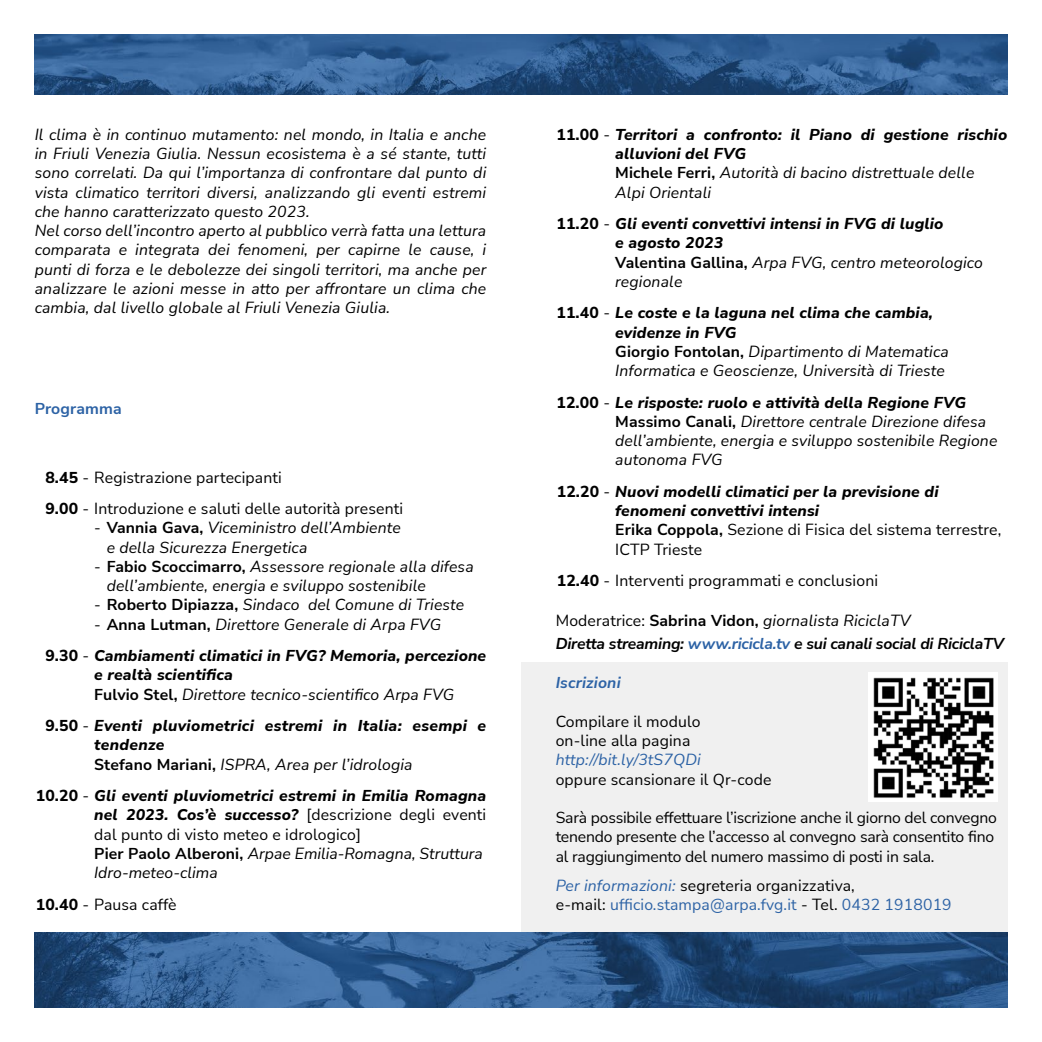
<style>
.page{position:relative;width:1042px;height:1042px;background:#fff}
.page>*{position:absolute;margin:0;border:0;box-sizing:border-box;transform-origin:0 0}
.t1{font:italic 15.75px/19.2px "Nunito Sans";letter-spacing:.01em;color:#000}
.t2{font:italic 800 15.75px/19.2px "Nunito Sans";letter-spacing:.01em;color:#000}
.t3{font:15.75px/19.2px "Nunito Sans";color:#000}
.t4{font:italic 700 15.75px/22.4px "Nunito Sans";letter-spacing:-.015em;color:#000}
.t5{font:15.75px/19.2px "Nunito Sans";letter-spacing:.01em;color:#2c62a5}
.t6{font:italic 15.75px "Nunito Sans";letter-spacing:.01em;color:#2c62a5}
.t7{font:italic 700 15.75px "Nunito Sans";letter-spacing:.01em;color:#2c62a5}
.t8{font:700 15.75px "Nunito Sans";letter-spacing:.01em;color:#2c62a5}
.s1{font-weight:800}
.s2{font-style:normal}
.s3{font-weight:700;font-style:normal}
.s4{font-weight:400;font-style:normal}
.s5{font-weight:400}
.s6{font-weight:800;font-style:normal}
.s7{color:#2c62a5}
.s8{font-style:italic}
.s9{color:#000}
</style>
<div class="page">
<img style="left:35px;top:35px;width:972px;height:59px">
<div style="left:521px;top:662px;width:486px;height:313px;background:#f0f0f0"></div>
<img style="left:868px;top:672px;width:129px;height:129px">
<img style="left:35px;top:933px;width:972px;height:74px">
<p class="t1" style="left:35px;top:124px;width:453px">Il clima è in continuo mutamento: nel mondo, in Italia e anche in Friuli Venezia Giulia. Nessun ecosistema è a sé stante, tutti sono correlati. Da qui l’importanza di confrontare dal punto di vista climatico territori diversi, analizzando gli eventi estremi che hanno caratterizzato questo 2023.<br>Nel corso dell’incontro aperto al pubblico verrà fatta una lettura comparata e integrata dei fenomeni, per capirne le cause, i punti di forza e le debolezze dei singoli territori, ma anche per analizzare le azioni messe in atto per affrontare un clima che cambia, dal livello globale al Friuli Venezia Giulia.</p>
<p class="t8" style="left:35px;top:397px;width:88px">Programma</p>
<p class="t3" style="left:45px;top:461px;width:359px;line-height:31.5px"><span class="s1">8.45</span> - Registrazione partecipanti<br><span class="s1">9.00</span> - Introduzione e saluti delle autorità presenti</p>
<p class="t1" style="left:107px;top:518px;width:296px;text-indent:-12px"><span class="s2">-</span> <span class="s3">Vannia Gava,</span> Viceministro dell’Ambiente e della Sicurezza Energetica</p>
<p class="t1" style="left:107px;top:556px;width:368px;text-indent:-12px"><span class="s2">-</span> <span class="s3">Fabio Scoccimarro,</span> Assessore regionale alla difesa dell’ambiente, energia e sviluppo sostenibile</p>
<p class="t1" style="left:94px;top:595px;width:371px"><span class="s2">-</span> <span class="s3">Roberto Dipiazza,</span> Sindaco del Comune di Trieste</p>
<p class="t2" style="left:45px;top:608px;width:442px;line-height:31.5px;text-align:center"><span class="s4">-</span> <span class="s3">Anna Lutman,</span> <span class="s5">Direttore Generale di Arpa FVG<br></span><span class="s2">9.30</span> <span class="s4">-</span> Cambiamenti climatici in FVG? Memoria, percezione</p>
<p class="t1" style="left:94px;top:665px;width:361px"><span class="s1">e realtà scientifica<br></span><span class="s3">Fulvio Stel,</span> Direttore tecnico-scientifico Arpa FVG</p>
<p class="t2" style="left:94px;top:715px;width:393px;text-indent:-49px"><span class="s2">9.50</span> <span class="s4">-</span> Eventi pluviometrici estremi in Italia: esempi e tendenze<br><span class="s3">Stefano Mariani,</span> <span class="s5">ISPRA, Area per l’idrologia</span></p>
<p class="t2" style="left:94px;top:785px;width:393px;text-indent:-59px"><span class="s2">10.20</span> <span class="s4">-</span> Gli eventi pluviometrici estremi in Emilia Romagna nel 2023. Cos’è successo? <span class="s4">[descrizione degli eventi dal punto di visto meteo e idrologico]<br></span><span class="s3">Pier Paolo Alberoni,</span> <span class="s5">Arpae Emilia-Romagna, Struttura Idro-meteo-clima</span></p>
<p class="t3" style="left:36px;top:894px;width:142px"><span class="s1">10.40</span> - Pausa caffè</p>
<p class="t2" style="left:615px;top:124px;width:393px;text-indent:-59px"><span class="s2">11.00</span> <span class="s4">-</span> Territori a confronto: il Piano di gestione rischio alluvioni del FVG<br><span class="s3">Michele Ferri,</span> <span class="s5">Autorità di bacino distrettuale delle Alpi Orientali</span></p>
<p class="t2" style="left:615px;top:213px;width:369px;text-indent:-59px"><span class="s2">11.20</span> <span class="s4">-</span> Gli eventi convettivi intensi in FVG di luglio<br>e agosto 2023<br><span class="s3">Valentina Gallina,</span> <span class="s5">Arpa FVG, centro meteorologico regionale</span></p>
<p class="t1" style="left:615px;top:303px;width:335px;text-indent:-59px"><span class="s6">11.40</span> <span class="s2">-</span> <span class="s1">Le coste e la laguna nel clima che cambia, evidenze in FVG<br></span><span class="s3">Giorgio Fontolan,</span> Dipartimento di Matematica Informatica e Geoscienze, Università di Trieste</p>
<p class="t1" style="left:615px;top:392px;width:384px;text-indent:-59px"><span class="s6">12.00</span> <span class="s2">-</span> <span class="s1">Le risposte: ruolo e attività della Regione FVG </span><span class="s3">Massimo Canali,</span> Direttore centrale Direzione difesa dell’ambiente, energia e sviluppo sostenibile Regione autonoma FVG</p>
<p class="t2" style="left:615px;top:481px;width:388px;text-indent:-59px"><span class="s2">12.20</span> <span class="s4">-</span> Nuovi modelli climatici per la previsione di fenomeni convettivi intensi<br><span class="s3">Erika Coppola,</span> <span class="s4">Sezione di Fisica del sistema terrestre, ICTP Trieste</span></p>
<p class="t3" style="left:557px;top:570px;width:323px"><span class="s1">12.40</span> - Interventi programmati e conclusioni</p>
<p class="t4" style="left:556px;top:609px;width:450px"><span class="s4">Moderatrice:</span> <span class="s2">Sabrina Vidon,</span> <span class="s5">giornalista RiciclaTV<br></span>Diretta streaming: <span class="s7">www.ricicla.tv</span> e sui canali social di RiciclaTV</p>
<p class="t7" style="left:556px;top:672px;width:66px">Iscrizioni</p>
<p class="t3" style="left:556px;top:711px;width:146px">Compilare il modulo on-line alla pagina</p>
<p class="t6" style="left:556px;top:749px;width:147px">http://bit.ly/3tS7QDi</p>
<p class="t3" style="left:556px;top:769px;width:217px">oppure scansionare il Qr-code</p>
<p class="t3" style="left:556px;top:807px;width:443px">Sarà possibile effettuare l’iscrizione anche il giorno del convegno tenendo presente che l’accesso al convegno sarà consentito fino al raggiungimento del numero massimo di posti in sala.</p>
<p class="t5" style="left:556px;top:875px;width:397px"><span class="s8">Per informazioni:</span> <span class="s9">segreteria organizzativa,<br>e-mail:</span> ufficio.stampa@arpa.fvg.it <span class="s9">- Tel.</span> 0432 1918019</p>
</div>
